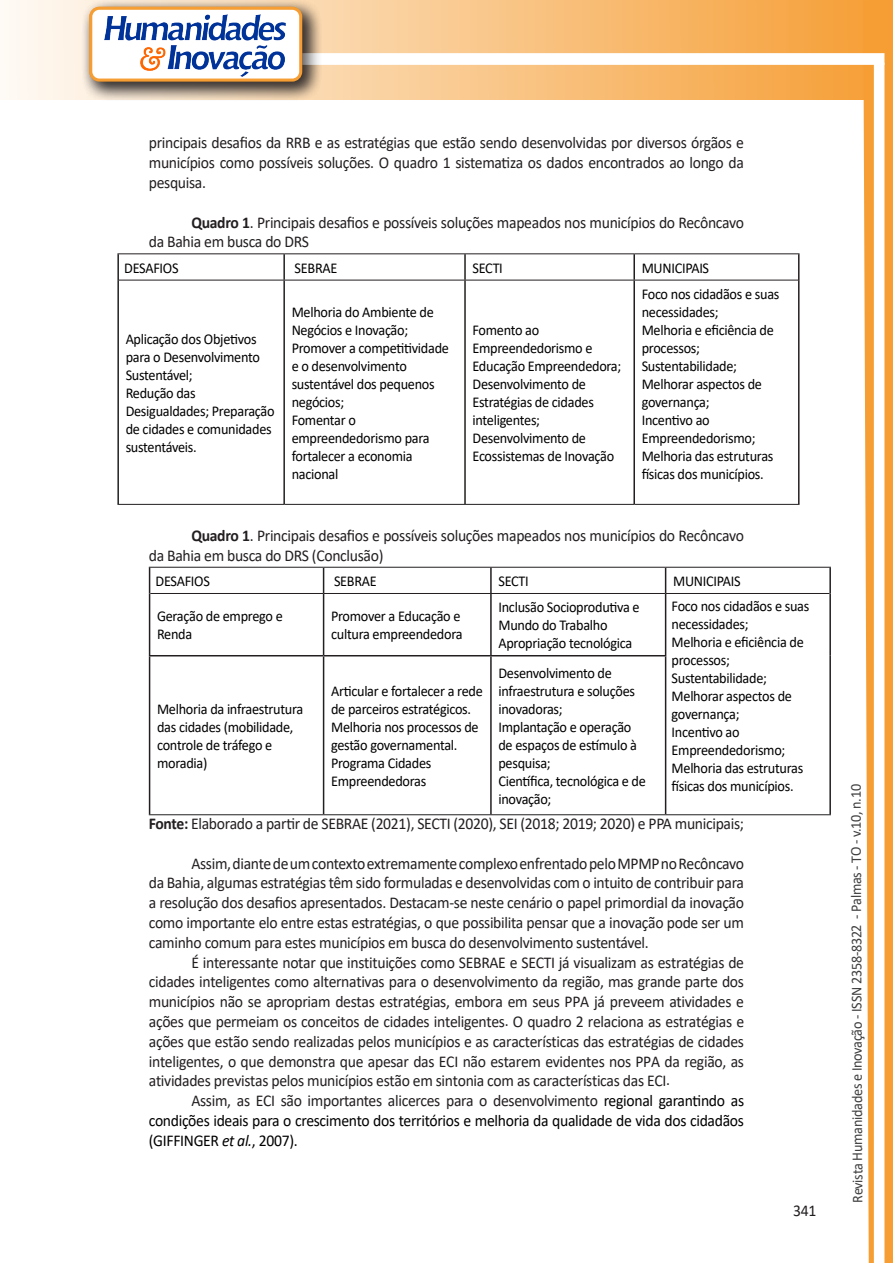
<style>
.page{position:relative;width:893px;height:1263px;background:#fff}
.page>*{position:absolute;margin:0;border:0;box-sizing:border-box;transform-origin:0 0}
.texto{font:16.5px/19.8px "Calibri";letter-spacing:-.02em;color:#231f20;text-align:justify;scale:.95 1}
.texto-2{font:16.5px/19.8px "Calibri";letter-spacing:-.02em;color:#000;text-align:justify;scale:.95 1}
.texto-3{font:15px/18px "Calibri";letter-spacing:-.02em;color:#000;scale:.95 1}
.t1{font:15px "Calibri";letter-spacing:-.025em;color:#3e3e3f;scale:.95 1}
.s1{font-weight:700}
.s2{color:#231f20}
.s3{font-style:italic}
</style>
<div class="page">
<svg style="left:5px;top:0;width:858px;height:100px;background:#f9c484"></svg>
<div style="left:302px;top:53px;width:582px;height:12px;background:#fff;border:2px solid #fff"></div>
<svg style="left:863px;top:0;width:30px;height:1263px"></svg>
<div style="left:81px;top:0;width:241px;height:102px;background:#231f20;opacity:.75"></div>
<div style="left:91px;top:8px;width:210px;height:72px;background:#fff;border-radius:9px"></div>
<img style="left:104px;top:14px;width:181px;height:62px">
<div style="left:89px;top:7px;width:213px;height:75px;border:3px solid #f69e34;border-radius:9px"></div>
<hr style="left:117px;top:254px;width:2px;height:26px;background:#231f20">
<hr style="left:283px;top:254px;width:2px;height:26px;background:#231f20">
<hr style="left:464px;top:254px;width:2px;height:26px;background:#231f20">
<hr style="left:633px;top:254px;width:2px;height:26px;background:#231f20">
<svg style="left:798px;top:254px;width:1px;height:26px"></svg>
<hr style="left:117px;top:280px;width:2px;height:224px;background:#231f20">
<hr style="left:283px;top:280px;width:2px;height:224px;background:#231f20">
<hr style="left:464px;top:280px;width:2px;height:224px;background:#231f20">
<hr style="left:633px;top:280px;width:2px;height:224px;background:#231f20">
<hr style="left:798px;top:280px;width:1px;height:224px;background:#231f20">
<hr style="left:117px;top:253px;width:167px;height:1px;background:#231f20">
<hr style="left:284px;top:253px;width:181px;height:1px;background:#231f20">
<hr style="left:465px;top:253px;width:169px;height:1px;background:#231f20">
<hr style="left:634px;top:253px;width:165px;height:1px;background:#231f20">
<hr style="left:119px;top:280px;width:165px;height:1px;background:#231f20">
<hr style="left:284px;top:280px;width:181px;height:1px;background:#231f20">
<hr style="left:465px;top:280px;width:169px;height:1px;background:#231f20">
<hr style="left:634px;top:280px;width:164px;height:1px;background:#231f20">
<hr style="left:117px;top:504px;width:167px;height:1px;background:#231f20">
<hr style="left:284px;top:504px;width:181px;height:1px;background:#231f20">
<hr style="left:465px;top:504px;width:169px;height:1px;background:#231f20">
<hr style="left:634px;top:504px;width:165px;height:1px;background:#231f20">
<svg style="left:149px;top:568px;width:1px;height:25px"></svg>
<svg style="left:323px;top:568px;width:1px;height:25px"></svg>
<hr style="left:490px;top:568px;width:2px;height:25px;background:#231f20">
<svg style="left:665px;top:568px;width:1px;height:25px"></svg>
<hr style="left:829px;top:568px;width:2px;height:25px;background:#231f20">
<hr style="left:149px;top:593px;width:1px;height:62px;background:#231f20">
<hr style="left:323px;top:594px;width:1px;height:61px;background:#231f20">
<hr style="left:490px;top:594px;width:2px;height:61px;background:#231f20">
<hr style="left:665px;top:594px;width:1px;height:61px;background:#231f20">
<hr style="left:829px;top:593px;width:2px;height:63px;background:#231f20">
<hr style="left:149px;top:655px;width:175px;height:1px;background:#231f20">
<hr style="left:149px;top:656px;width:1px;height:158px;background:#231f20">
<hr style="left:324px;top:655px;width:167px;height:1px;background:#231f20">
<hr style="left:323px;top:656px;width:1px;height:158px;background:#231f20">
<hr style="left:491px;top:655px;width:175px;height:1px;background:#231f20">
<hr style="left:490px;top:656px;width:2px;height:158px;background:#231f20">
<hr style="left:665px;top:656px;width:1px;height:158px;background:#231f20">
<hr style="left:829px;top:656px;width:2px;height:158px;background:#231f20">
<hr style="left:149px;top:567px;width:175px;height:1px;background:#231f20">
<hr style="left:324px;top:567px;width:167px;height:1px;background:#231f20">
<hr style="left:491px;top:567px;width:175px;height:1px;background:#231f20">
<hr style="left:666px;top:567px;width:165px;height:1px;background:#231f20">
<hr style="left:150px;top:593px;width:174px;height:1px;background:#231f20">
<hr style="left:324px;top:593px;width:167px;height:1px;background:#231f20">
<hr style="left:491px;top:593px;width:175px;height:1px;background:#231f20">
<hr style="left:666px;top:593px;width:163px;height:1px;background:#231f20">
<hr style="left:149px;top:814px;width:175px;height:1px;background:#231f20">
<hr style="left:324px;top:814px;width:167px;height:1px;background:#231f20">
<hr style="left:491px;top:814px;width:175px;height:1px;background:#231f20">
<hr style="left:666px;top:814px;width:165px;height:1px;background:#231f20">
<p class="texto" style="left:149px;top:133px;width:628px">principais desafios da RRB e as estratégias que estão sendo desenvolvidas por diversos órgãos e municípios como possíveis soluções. O quadro 1 sistematiza os dados encontrados ao longo da pesquisa.</p>
<p class="texto" style="left:149px;top:212px;width:628px;text-indent:43px"><span class="s1">Quadro 1</span>. Principais desafios e possíveis soluções mapeados nos municípios do Recôncavo da Bahia em busca do DRS</p>
<p class="texto-3" style="left:124px;top:258px;width:59px">DESAFIOS</p>
<p class="texto-3" style="left:295px;top:258px;width:47px">SEBRAE</p>
<p class="texto-3" style="left:472px;top:258px;width:33px">SECTI</p>
<p class="texto-3" style="left:642px;top:258px;width:72px">MUNICIPAIS</p>
<p class="texto-3" style="left:126px;top:329px;width:143px">Aplicação dos Objetivos para o Desenvolvimento<br>Sustentável;</p>
<p class="texto-3" style="left:126px;top:383px;width:158px">Redução das<br>Desigualdades; Preparação de cidades e comunidades sustentáveis.</p>
<p class="texto-3" style="left:292px;top:302px;width:151px">Melhoria do Ambiente de<br>Negócios e Inovação;</p>
<p class="texto-3" style="left:292px;top:338px;width:167px">Promover a competitividade e o desenvolvimento sustentável dos pequenos negócios;</p>
<p class="texto-3" style="left:292px;top:410px;width:147px">Fomentar o empreendedorismo para fortalecer a economia nacional</p>
<p class="texto-3" style="left:472px;top:320px;width:158px">Fomento ao<br>Empreendedorismo e<br>Educação Empreendedora;</p>
<p class="texto-3" style="left:472px;top:374px;width:129px">Desenvolvimento de<br>Estratégias de cidades inteligentes;</p>
<p class="texto-3" style="left:472px;top:428px;width:151px">Desenvolvimento de<br>Ecossistemas de Inovação</p>
<p class="texto-3" style="left:642px;top:284px;width:146px">Foco nos cidadãos e suas necessidades;</p>
<p class="texto-3" style="left:642px;top:320px;width:141px">Melhoria e eficiência de processos;</p>
<p class="texto-3" style="left:642px;top:356px;width:102px">Sustentabilidade;</p>
<p class="texto-3" style="left:642px;top:374px;width:128px">Melhorar aspectos de governança;</p>
<p class="texto-3" style="left:642px;top:410px;width:121px">Incentivo ao<br>Empreendedorismo;</p>
<p class="texto-3" style="left:642px;top:446px;width:140px">Melhoria das estruturas físicas dos municípios.</p>
<p class="texto" style="left:149px;top:525px;width:628px;text-indent:43px"><span class="s1">Quadro 1</span>. Principais desafios e possíveis soluções mapeados nos municípios do Recôncavo da Bahia em busca do DRS (Conclusão)</p>
<p class="texto-3" style="left:156px;top:572px;width:59px">DESAFIOS</p>
<p class="texto-3" style="left:334px;top:572px;width:47px">SEBRAE</p>
<p class="texto-3" style="left:498px;top:572px;width:33px">SECTI</p>
<p class="texto-3" style="left:673px;top:572px;width:72px">MUNICIPAIS</p>
<p class="texto-3" style="left:157px;top:607px;width:134px">Geração de emprego e<br>Renda</p>
<p class="texto-3" style="left:331px;top:607px;width:140px">Promover a Educação e cultura empreendedora</p>
<p class="texto-3" style="left:498px;top:598px;width:150px">Inclusão Socioprodutiva e<br>Mundo do Trabalho</p>
<p class="texto-3" style="left:498px;top:634px;width:142px">Apropriação tecnológica</p>
<p class="texto-3" style="left:672px;top:596px;width:146px">Foco nos cidadãos e suas necessidades;</p>
<p class="texto-3" style="left:672px;top:632px;width:141px">Melhoria e eficiência de processos;</p>
<p class="texto-3" style="left:672px;top:668px;width:102px">Sustentabilidade;</p>
<p class="texto-3" style="left:672px;top:686px;width:128px">Melhorar aspectos de governança;</p>
<p class="texto-3" style="left:672px;top:722px;width:121px">Incentivo ao<br>Empreendedorismo;</p>
<p class="texto-3" style="left:672px;top:758px;width:140px">Melhoria das estruturas físicas dos municípios.</p>
<p class="texto-3" style="left:498px;top:663px;width:145px">Desenvolvimento de infraestrutura e soluções inovadoras;</p>
<p class="texto-3" style="left:498px;top:717px;width:147px">Implantação e operação de espaços de estímulo à pesquisa;</p>
<p class="texto-3" style="left:498px;top:771px;width:157px">Científica, tecnológica e de inovação;</p>
<p class="texto" style="left:149px;top:813px;width:628px"><span class="s1">Fonte:</span> Elaborado a partir de SEBRAE (2021), SECTI (2020), SEI (2018; 2019; 2020) e PPA municipais;</p>
<p class="texto" style="left:149px;top:853px;width:628px;text-indent:43px">Assim, diante de um contexto extremamente complexo enfrentado pelo MPMP no Recôncavo da Bahia, algumas estratégias têm sido formuladas e desenvolvidas com o intuito de contribuir para a resolução dos desafios apresentados. Destacam-se neste cenário o papel primordial da inovação como importante elo entre estas estratégias, o que possibilita pensar que a inovação pode ser um caminho comum para estes municípios em busca do desenvolvimento sustentável.</p>
<p class="texto" style="left:149px;top:952px;width:628px;text-indent:43px">É interessante notar que instituições como SEBRAE e SECTI já visualizam as estratégias de cidades inteligentes como alternativas para o desenvolvimento da região, mas grande parte dos municípios não se apropriam destas estratégias, embora em seus PPA já preveem atividades e ações que permeiam os conceitos de cidades inteligentes. O quadro 2 relaciona as estratégias e ações que estão sendo realizadas pelos municípios e as características das estratégias de cidades inteligentes, o que demonstra que apesar das ECI não estarem evidentes nos PPA da região, as atividades previstas pelos municípios estão em sintonia com as características das ECI.</p>
<p class="texto-2" style="left:149px;top:1090px;width:628px;text-indent:43px"><span class="s2">Assim, as ECI são importantes alicerces para o desenvolvimento</span> regional garantindo as condições ideais para o crescimento dos territórios e melhoria da qualidade de vida dos cidadãos (GIFFINGER <span class="s3">et al.</span>, 2007).</p>
<p class="texto-3" style="left:331px;top:681px;width:161px">Articular e fortalecer a rede de parceiros estratégicos.</p>
<p class="texto-3" style="left:331px;top:717px;width:157px">Melhoria nos processos de gestão governamental.</p>
<p class="texto-3" style="left:331px;top:753px;width:107px">Programa Cidades<br>Empreendedoras</p>
<p class="texto-3" style="left:157px;top:699px;width:155px">Melhoria da infraestrutura das cidades (mobilidade, controle de tráfego e moradia)</p>
<p class="texto" style="left:793px;top:1200px;width:26px">341</p>
<p class="t1" style="left:846px;top:1203px;width:442px;rotate:-90deg">Revista Humanidades e Inovação - ISSN 2358-8322 - Palmas - TO - v.10, n.10</p>
</div>
